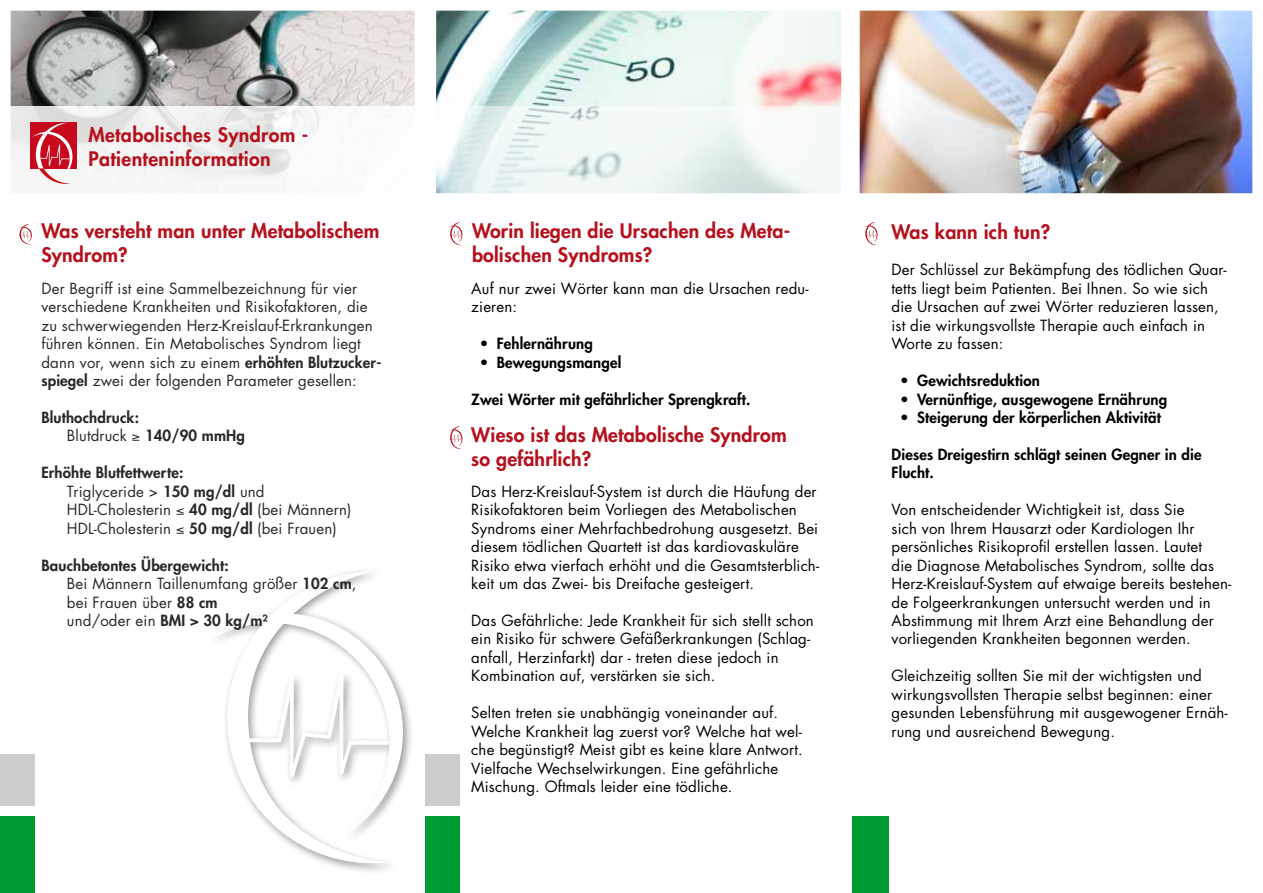
<style>
.page{position:relative;width:1263px;height:893px;background:#fff}
.page>*{position:absolute;margin:0;border:0;box-sizing:border-box;transform-origin:0 0}
.t1{font:800 19.5px/24px "Futura";letter-spacing:.01em;color:#b6101d}
.t2{font:15px/18.5px "Futura";letter-spacing:.01em;color:#000}
.t3{font:15px/18.5px "Futura";letter-spacing:.01em;color:#282829}
.t4{font:800 15px/18.5px "Futura";letter-spacing:.01em;color:#000}
.t5{font:800 15px/18.5px "Futura";letter-spacing:.01em;color:#282829}
.s1{font-weight:800}
.s2{font-weight:400}
</style>
<div class="page">
<div style="left:425px;top:816px;width:34px;height:77px;background:#009932"></div>
<div style="left:425px;top:755px;width:34px;height:51px;background:#ccccca"></div>
<div style="left:0;top:816px;width:34px;height:77px;background:#009932"></div>
<div style="left:0;top:755px;width:34px;height:51px;background:#ccccca"></div>
<div style="left:852px;top:816px;width:37px;height:77px;background:#009932"></div>
<img style="left:437px;top:12px;width:403px;height:95px">
<div style="left:425px;top:0;width:427px;height:204px;border:11px solid #fff"></div>
<img style="left:12px;top:12px;width:401px;height:95px">
<div style="left:0;top:0;width:425px;height:204px;border:11px solid #fff"></div>
<svg style="left:0;top:107px;width:423px;height:97px"></svg>
<svg style="left:427px;top:107px;width:422px;height:97px;fill:#f1f9f7"></svg>
<svg style="left:217px;top:571px;width:194px;height:301px"></svg>
<div style="left:30px;top:122px;width:47px;height:46px;background:#c6091d"></div>
<svg style="left:32px;top:123px;width:44px;height:62px"></svg>
<svg style="left:864px;top:222px;width:14px;height:24px"></svg>
<svg style="left:18px;top:224px;width:14px;height:21px"></svg>
<img style="left:861px;top:12px;width:390px;height:180px">
<div style="left:849px;top:0;width:414px;height:204px;border:11px solid #fff"></div>
<svg style="left:449px;top:222px;width:14px;height:24px"></svg>
<svg style="left:449px;top:426px;width:14px;height:23px"></svg>
<h1 class="t1" style="left:88px;top:123px;width:221px;line-height:23.4px">Metabolisches Syndrom -<br>Patienteninformation</h1>
<h1 class="t1" style="left:41px;top:219px;width:339px">Was versteht man unter Metabolischem<br>Syndrom?</h1>
<p class="t3" style="left:41px;top:279px;width:341px">Der Begriff ist eine Sammelbezeichnung für vier verschiedene Krankheiten und Risikofaktoren, die zu schwerwiegenden Herz-Kreislauf-Erkrankungen führen können. Ein Metabolisches Syndrom liegt dann vor, wenn sich zu einem <span class="s1">erhöhten Blutzucker&shy;spiegel</span> zwei der folgenden Parameter gesellen:</p>
<p class="t5" style="left:67px;top:408px;width:179px;text-indent:-26px">Bluthochdruck:<br><span class="s2">Blutdruck</span> ≥ 140/90 mmHg</p>
<p class="t3" style="left:67px;top:464px;width:286px;text-indent:-26px"><span class="s1">Erhöhte Blutfettwerte:<br></span>Triglyceride &gt; <span class="s1">150 mg/dl</span> und HDL-Cholesterin ≤ <span class="s1">40 mg/dl</span> (bei Männern)<br>HDL-Cholesterin ≤ <span class="s1">50 mg/dl</span> (bei Frauen)</p>
<p class="t3" style="left:67px;top:556px;width:291px;text-indent:-26px"><span class="s1">Bauchbetontes Übergewicht:<br></span>Bei Männern Taillenumfang größer <span class="s1">102 cm</span>, bei Frauen über <span class="s1">88 cm<br></span>und/oder ein <span class="s1">BMI &gt; 30 kg/m²</span></p>
<h1 class="t1" style="left:472px;top:219px;width:320px">Worin liegen die Ursachen des Meta&shy;bolischen Syndroms?</h1>
<p class="t2" style="left:471px;top:279px;width:339px">Auf nur zwei Wörter kann man die Ursachen redu&shy;zieren:</p>
<p class="t4" style="left:480px;top:334px;width:115px">• Fehlernährung</p>
<p class="t4" style="left:480px;top:353px;width:143px">• Bewegungsmangel</p>
<p class="t4" style="left:471px;top:390px;width:281px">Zwei Wörter mit gefährlicher Sprengkraft.</p>
<h1 class="t1" style="left:471px;top:422px;width:317px">Wieso ist das Metabolische Syndrom so gefährlich?</h1>
<p class="t2" style="left:471px;top:482px;width:349px">Das Herz-Kreislauf-System ist durch die Häufung der Risikofaktoren beim Vorliegen des Metabolischen Syndroms einer Mehrfachbedrohung ausgesetzt. Bei diesem tödlichen Quartett ist das kardiovaskuläre Risiko etwa vierfach erhöht und die Gesamtsterblich&shy;keit um das Zwei- bis Dreifache gesteigert.</p>
<p class="t2" style="left:471px;top:611px;width:344px">Das Gefährliche: Jede Krankheit für sich stellt schon ein Risiko für schwere Gefäßerkrankungen (Schlag&shy;anfall, Herzinfarkt) dar - treten diese jedoch in Kombination auf, verstärken sie sich.</p>
<p class="t2" style="left:471px;top:704px;width:333px">Selten treten sie unabhängig voneinander auf.<br>Welche Krankheit lag zuerst vor? Welche hat wel&shy;che begünstigt? Meist gibt es keine klare Antwort.<br>Vielfache Wechselwirkungen. Eine gefährliche Mischung. Oftmals leider eine tödliche.</p>
<h1 class="t1" style="left:891px;top:219px;width:160px">Was kann ich tun?</h1>
<p class="t2" style="left:891px;top:261px;width:336px">Der Schlüssel zur Bekämpfung des tödlichen Quar&shy;tetts liegt beim Patienten. Bei Ihnen. So wie sich die Ursachen auf zwei Wörter reduzieren lassen, ist die wirkungsvollste Therapie auch einfach in Worte zu fassen:</p>
<p class="t4" style="left:900px;top:371px;width:141px">• Gewichtsreduktion</p>
<p class="t4" style="left:900px;top:390px;width:269px">• Vernünftige, ausgewogene Ernährung</p>
<p class="t4" style="left:900px;top:408px;width:262px">• Steigerung der körperlichen Aktivität</p>
<p class="t4" style="left:891px;top:445px;width:312px">Dieses Dreigestirn schlägt seinen Gegner in die<br>Flucht.</p>
<p class="t2" style="left:891px;top:501px;width:341px">Von entscheidender Wichtigkeit ist, dass Sie<br>sich von Ihrem Hausarzt oder Kardiologen Ihr persönliches Risikoprofil erstellen lassen. Lautet<br>die Diagnose Metabolisches Syndrom, sollte das Herz-Kreislauf-System auf etwaige bereits bestehen&shy;de Folgeerkrankungen untersucht werden und in Abstimmung mit Ihrem Arzt eine Behandlung der vorliegenden Krankheiten begonnen werden.</p>
<p class="t2" style="left:891px;top:667px;width:338px">Gleichzeitig sollten Sie mit der wichtigsten und wirkungsvollsten Therapie selbst beginnen: einer gesunden Lebensführung mit ausgewogener Ernäh&shy;rung und ausreichend Bewegung.</p>
</div>
